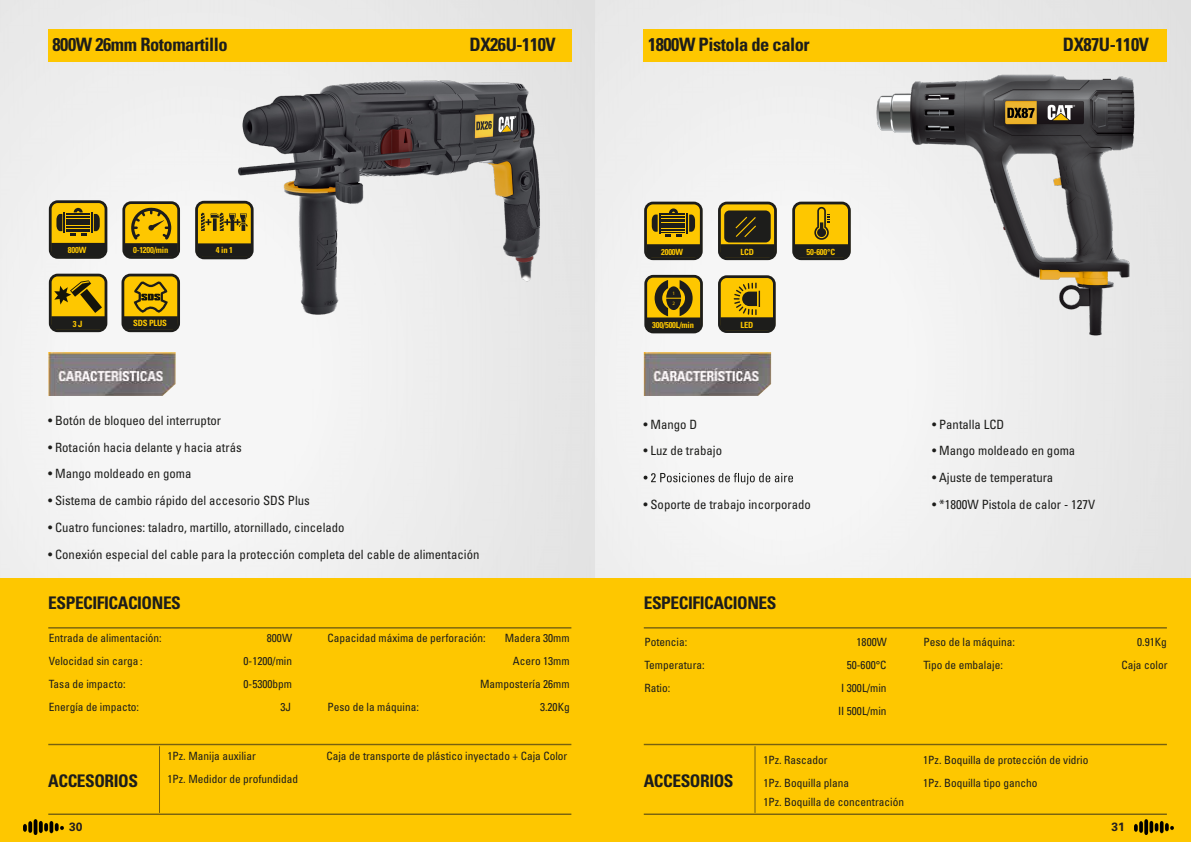
<style>
.page{position:relative;width:1191px;height:842px;background:#fff}
.page>*{position:absolute;margin:0;border:0;box-sizing:border-box;transform-origin:0 0}
.t1{font:700 condensed 18.4px "Univers LT Std";letter-spacing:-.025em;color:#1d1d1b}
.t2{font:700 condensed 17.4px "Univers LT Std";letter-spacing:-.025em;color:#1d1d1b}
.t3{font:condensed 12.8px "Univers LT Std";color:#1d1d1b}
.t4{font:700 12px "Univers LT Std";color:#231f20}
.t5{font:condensed 11.4px/22.9px "Univers LT Std";color:#1d1d1b}
.t6{font:700 condensed 8.6px "Univers LT Std";letter-spacing:-.025em;color:#fec700}
.t7{font:700 condensed 8.5px "Univers LT Std";letter-spacing:-.025em;color:#fec700}
.t8{font:700 condensed 5px/9.4px "Univers";color:#fec700}
.s1{font-family:"Adobe Song Std";font-weight:300;font-stretch:normal}
</style>
<div class="page">
<img style="left:0;top:0;width:1191px;height:579px">
<div style="left:0;top:579px;width:595px;height:263px;background:#fec700"></div>
<div style="left:48px;top:29px;width:523px;height:33px;background:#fec700"></div>
<img style="left:48px;top:352px;width:128px;height:44px">
<hr style="left:48px;top:627px;width:523px;height:1px;background:#1d1d1b">
<hr style="left:159px;top:746px;width:1px;height:67px;background:#1d1d1b">
<hr style="left:48px;top:813px;width:523px;height:2px;background:#1d1d1b">
<hr style="left:48px;top:744px;width:523px;height:1px;background:#1d1d1b">
<svg style="left:122px;top:201px;width:58px;height:58px;background:#937815"></svg>
<svg style="left:195px;top:201px;width:35px;height:58px;background:#967a11"></svg>
<svg style="left:49px;top:274px;width:58px;height:58px;background:#8c710f"></svg>
<svg style="left:49px;top:200px;width:58px;height:59px;background:#7e6815"></svg>
<svg style="left:121px;top:274px;width:59px;height:58px;background:#937812"></svg>
<div style="left:595px;top:579px;width:596px;height:263px;background:#fec700"></div>
<div style="left:644px;top:29px;width:522px;height:33px;background:#fec700"></div>
<img style="left:644px;top:352px;width:127px;height:44px">
<hr style="left:644px;top:627px;width:522px;height:1px;background:#1d1d1b">
<hr style="left:754px;top:746px;width:1px;height:67px;background:#1d1d1b">
<hr style="left:644px;top:813px;width:522px;height:2px;background:#1d1d1b">
<hr style="left:644px;top:744px;width:522px;height:1px;background:#1d1d1b">
<svg style="left:644px;top:202px;width:58px;height:58px;background:#7e6713"></svg>
<svg style="left:718px;top:202px;width:59px;height:58px;background:#504419"></svg>
<svg style="left:792px;top:202px;width:58px;height:58px;background:#9e7f10"></svg>
<svg style="left:644px;top:275px;width:59px;height:58px;background:#776216"></svg>
<svg style="left:718px;top:275px;width:57px;height:58px;background:#967912"></svg>
<svg style="left:643px;top:473px;width:150px;height:12px"></svg>
<img style="left:23px;top:819px;width:40px;height:15px">
<img style="left:1134px;top:819px;width:40px;height:15px">
<img style="left:230px;top:63px;width:329px;height:280px">
<img style="left:870px;top:71px;width:281px;height:272px">
<h1 class="t1" style="left:53px;top:33px;width:177px">800W 26mm Rotomartillo</h1>
<h1 class="t1" style="left:469px;top:33px;width:88px">DX26U-110V</h1>
<h1 class="t1" style="left:648px;top:33px;width:163px">1800W Pistola de calor</h1>
<h1 class="t1" style="left:1062px;top:33px;width:88px">DX87U-110V</h1>
<p class="t6" style="left:68px;top:245px;width:20px">800W</p>
<p class="t6" style="left:133px;top:245px;width:37px">0-1200/min</p>
<p class="t6" style="left:216px;top:245px;width:19px">4 in 1</p>
<p class="t7" style="left:661px;top:246px;width:23px">2000W</p>
<p class="t7" style="left:740px;top:246px;width:15px">LCD</p>
<p class="t7" style="left:806px;top:246px;width:30px">50-600°C</p>
<p class="t8" style="left:672px;top:289px;width:4px">1<br>2</p>
<p class="t6" style="left:73px;top:318px;width:11px">3 J</p>
<p class="t6" style="left:133px;top:318px;width:35px">SDS PLUS</p>
<p class="t7" style="left:652px;top:320px;width:43px">300/500L/min</p>
<p class="t7" style="left:740px;top:320px;width:14px">LED</p>
<p class="t3" style="left:48px;top:412px;width:175px">• Botón de bloqueo del interruptor</p>
<p class="t3" style="left:48px;top:439px;width:195px">• Rotación hacia delante y hacia atrás</p>
<p class="t3" style="left:48px;top:466px;width:145px">• Mango moldeado en goma</p>
<p class="t3" style="left:48px;top:492px;width:263px">• Sistema de cambio rápido del accesorio SDS Plus</p>
<p class="t3" style="left:48px;top:519px;width:298px">• Cuatro funciones: taladro, martillo, atornillado, cincelado</p>
<p class="t3" style="left:48px;top:546px;width:433px">• Conexión especial del cable para la protección completa del cable de alimentación</p>
<p class="t3" style="left:643px;top:416px;width:55px">• Mango D</p>
<p class="t3" style="left:932px;top:416px;width:74px">• Pantalla LCD</p>
<p class="t3" style="left:643px;top:443px;width:80px">• Luz de trabajo</p>
<p class="t3" style="left:932px;top:443px;width:145px">• Mango moldeado en goma</p>
<p class="t3" style="left:932px;top:469px;width:123px">• Ajuste de temperatura</p>
<p class="t3" style="left:643px;top:496px;width:169px">• Soporte de trabajo incorporado</p>
<p class="t3" style="left:932px;top:496px;width:165px">• *1800W Pistola de calor - 127V</p>
<h2 class="t2" style="left:48px;top:592px;width:134px">ESPECIFICACIONES</h2>
<h2 class="t2" style="left:644px;top:592px;width:134px">ESPECIFICACIONES</h2>
<p class="t5" style="left:49px;top:626px;width:114px">Entrada de alimentación:</p>
<p class="t5" style="left:267px;top:626px;width:27px">800W</p>
<p class="t5" style="left:49px;top:649px;width:103px">Velocidad sin carga<span class="s1">：</span></p>
<p class="t5" style="left:243px;top:649px;width:50px">0-1200/min</p>
<p class="t5" style="left:49px;top:672px;width:78px">Tasa de impacto:</p>
<p class="t5" style="left:243px;top:672px;width:50px">0-5300bpm</p>
<p class="t5" style="left:49px;top:695px;width:92px">Energía de impacto:</p>
<p class="t5" style="left:280px;top:695px;width:12px">3J</p>
<p class="t5" style="left:327px;top:627px;width:160px">Capacidad máxima de perforación:</p>
<p class="t5" style="left:480px;top:627px;width:91px;text-align:right">Madera 30mm<br>Acero 13mm<br>Mampostería 26mm</p>
<p class="t5" style="left:327px;top:695px;width:93px">Peso de la máquina:</p>
<p class="t5" style="left:540px;top:695px;width:31px">3.20Kg</p>
<p class="t5" style="left:644px;top:630px;width:44px">Potencia:</p>
<p class="t5" style="left:856px;top:630px;width:32px">1800W</p>
<p class="t5" style="left:644px;top:653px;width:62px">Temperatura:</p>
<p class="t5" style="left:846px;top:653px;width:41px">50-600°C</p>
<p class="t5" style="left:644px;top:676px;width:27px">Ratio:</p>
<p class="t5" style="left:838px;top:676px;width:50px">I 300L/min<br>II 500L/min</p>
<p class="t5" style="left:923px;top:631px;width:93px">Peso de la máquina:</p>
<p class="t5" style="left:1137px;top:631px;width:31px">0.91Kg</p>
<p class="t5" style="left:923px;top:653px;width:81px">Tipo de embalaje:</p>
<p class="t5" style="left:1121px;top:653px;width:48px">Caja color</p>
<h2 class="t2" style="left:48px;top:770px;width:91px">ACCESORIOS</h2>
<p class="t5" style="left:167px;top:744px;width:90px">1Pz. Manija auxiliar</p>
<p class="t5" style="left:326px;top:744px;width:242px">Caja de transporte de plástico inyectado + Caja Color</p>
<p class="t5" style="left:167px;top:767px;width:132px">1Pz. Medidor de profundidad</p>
<h2 class="t2" style="left:644px;top:770px;width:91px">ACCESORIOS</h2>
<p class="t5" style="left:763px;top:748px;width:87px">1Pz. Rascador<br>1Pz. Boquilla plana</p>
<p class="t5" style="left:923px;top:748px;width:167px">1Pz. Boquilla de protección de vidrio<br>1Pz. Boquilla tipo gancho</p>
<p class="t5" style="left:763px;top:790px;width:142px">1Pz. Boquilla de concentración</p>
<p class="t4" style="left:69px;top:820px;width:15px">30</p>
<p class="t4" style="left:1111px;top:820px;width:15px">31</p>
</div>
